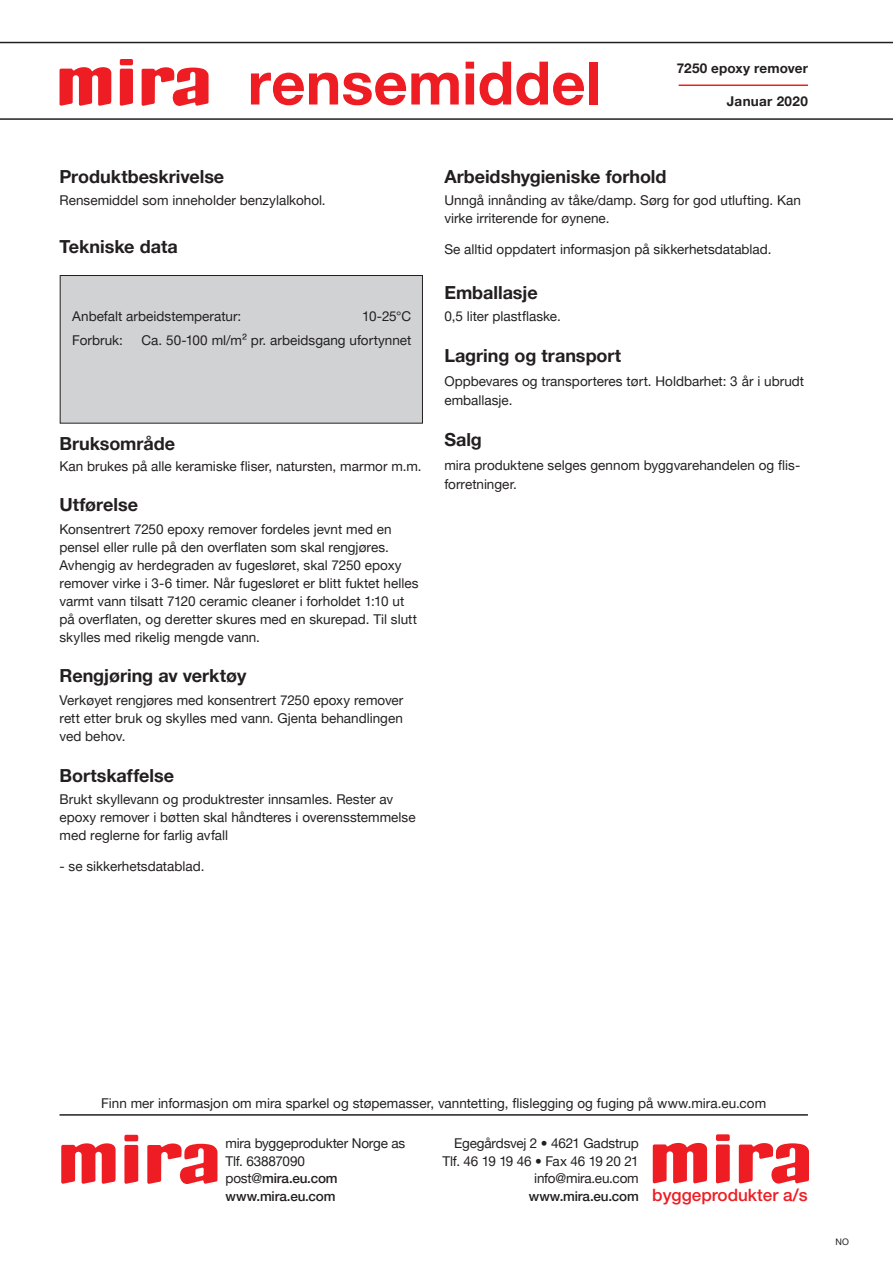
<style>
.page{position:relative;width:893px;height:1263px;background:#fff}
.page>*{position:absolute;margin:0;border:0;box-sizing:border-box;transform-origin:0 0}
.TYPE_OVERSKRIFT{font:700 60px "Helvetica Neue LT Pro";color:#ee1d23}
.BRØD{font:700 18px "Helvetica Neue LT Pro";color:#231f20}
.BRØD_OVERSKRIFT{font:700 18px "Helvetica Neue LT Pro";letter-spacing:-.005em;color:#231f20}
.t1{font:500 17.1px "Helvetica Neue LT Pro";color:#ee1d23}
.BRØD-2{font:13.5px/18px "Helvetica Neue LT Pro";color:#231f20}
.BRØD_OVERSKRIFT-2{font:13.5px "Helvetica Neue LT Pro";color:#231f20}
.t2{font:500 13.5px "Helvetica Neue LT Pro";letter-spacing:-.01em;color:#231f20}
.BRØD-3{font:700 13.5px "Helvetica Neue LT Pro";letter-spacing:.015em;color:#231f20}
.BRØD-4{font:13.5px "Helvetica Neue LT Pro";letter-spacing:-.025em;color:#231f20}
.over{font:9px "Helvetica Neue LT Pro";color:#231f20}
.s1{font-weight:400}
</style>
<div class="page">
<div style="left:60px;top:275px;width:362px;height:148px;background:#d1d2d4"></div>
<div style="left:60px;top:275px;width:363px;height:148px;border:1px solid #231f20"></div>
<hr style="left:0;top:118px;width:893px;height:2px;background:#231f20">
<hr style="left:0;top:42px;width:893px;height:1px;background:#231f20">
<svg style="left:120px;top:69px;width:13px;height:37px"></svg>
<div style="left:120px;top:59px;width:13px;height:6px;background:#ee1d23;border-radius:2px"></div>
<svg style="left:60px;top:67px;width:52px;height:39px"></svg>
<svg style="left:142px;top:67px;width:67px;height:39px"></svg>
<hr style="left:60px;top:1114px;width:748px;height:2px;background:#231f20">
<svg style="left:124px;top:1145px;width:14px;height:39px"></svg>
<div style="left:124px;top:1135px;width:14px;height:6px;background:#ee1d23;border-radius:2px"></div>
<svg style="left:61px;top:1143px;width:55px;height:41px"></svg>
<svg style="left:147px;top:1143px;width:70px;height:41px"></svg>
<svg style="left:716px;top:1144px;width:14px;height:39px"></svg>
<div style="left:716px;top:1134px;width:14px;height:7px;background:#ee1d23;border-radius:2px"></div>
<svg style="left:653px;top:1142px;width:55px;height:41px"></svg>
<svg style="left:739px;top:1143px;width:70px;height:40px"></svg>
<hr style="left:679px;top:85px;width:129px;height:1px;background:#ee1d23">
<p class="TYPE_OVERSKRIFT" style="left:248px;top:46px;width:355px">rensemiddel</p>
<p class="BRØD-3" style="left:677px;top:60px;width:133px">7250 epoxy remover</p>
<p class="BRØD-3" style="left:727px;top:93px;width:82px">Januar 2020</p>
<p class="BRØD_OVERSKRIFT" style="left:60px;top:165px;width:166px">Produktbeskrivelse</p>
<p class="BRØD-2" style="left:60px;top:191px;width:268px">Rensemiddel som inneholder benzylalkohol.</p>
<p class="BRØD" style="left:60px;top:235px;width:120px">Tekniske data</p>
<p class="BRØD-2" style="left:72px;top:307px;width:170px">Anbefalt arbeidstemperatur:</p>
<p class="BRØD-2" style="left:362px;top:307px;width:51px">10-25°C</p>
<p class="BRØD-2" style="left:72px;top:331px;width:52px">Forbruk:</p>
<p class="BRØD-2" style="left:142px;top:331px;width:271px">Ca. 50-100 ml/m² pr. arbeidsgang ufortynnet</p>
<p class="BRØD_OVERSKRIFT" style="left:60px;top:432px;width:117px">Bruksområde</p>
<p class="BRØD-2" style="left:60px;top:457px;width:364px">Kan brukes på alle keramiske fliser, natursten, marmor m.m.</p>
<p class="BRØD" style="left:60px;top:494px;width:80px">Utførelse</p>
<p class="BRØD-2" style="left:60px;top:520px;width:360px">Konsentrert 7250 epoxy remover fordeles jevnt med en pensel eller rulle på den overflaten som skal rengjøres.<br>Avhengig av herdegraden av fugesløret, skal 7250 epoxy remover virke i 3-6 timer. Når fugesløret er blitt fuktet helles varmt vann tilsatt 7120 ceramic cleaner i forholdet 1:10 ut på overflaten, og deretter skures med en skurepad. Til slutt skylles med rikelig mengde vann.</p>
<p class="BRØD" style="left:60px;top:665px;width:189px">Rengjøring av verktøy</p>
<p class="BRØD-2" style="left:60px;top:691px;width:345px;text-align:justify">Verkøyet rengjøres med konsentrert 7250 epoxy remover rett etter bruk og skylles med vann. Gjenta behandlingen ved behov.</p>
<p class="BRØD" style="left:60px;top:764px;width:116px">Bortskaffelse</p>
<p class="BRØD-2" style="left:60px;top:790px;width:358px">Brukt skyllevann og produktrester innsamles. Rester av epoxy remover i bøtten skal håndteres i overensstemmelse med reglerne for farlig avfall</p>
<p class="BRØD-2" style="left:60px;top:856px;width:146px">- se sikkerhetsdatablad.</p>
<p class="BRØD" style="left:444px;top:165px;width:224px">Arbeidshygieniske forhold</p>
<p class="BRØD-2" style="left:444px;top:191px;width:358px">Unngå innånding av tåke/damp. Sørg for god utlufting. Kan virke irriterende for øynene.</p>
<p class="BRØD-2" style="left:444px;top:240px;width:329px">Se alltid oppdatert informasjon på sikkerhetsdatablad.</p>
<p class="BRØD_OVERSKRIFT" style="left:444px;top:281px;width:95px">Emballasje</p>
<p class="BRØD-2" style="left:444px;top:307px;width:118px">0,5 liter plastflaske.</p>
<p class="BRØD" style="left:444px;top:344px;width:178px">Lagring og transport</p>
<p class="BRØD-2" style="left:444px;top:371px;width:361px;line-height:19.5px">Oppbevares og transporteres tørt. Holdbarhet: 3 år i ubrudt emballasje.</p>
<p class="BRØD" style="left:444px;top:428px;width:39px">Salg</p>
<p class="BRØD-2" style="left:444px;top:455px;width:357px;line-height:19.5px">mira produktene selges gennom byggvarehandelen og flis&shy;forretninger.</p>
<p class="BRØD_OVERSKRIFT-2" style="left:101px;top:1095px;width:666px">Finn mer informasjon om mira sparkel og støpemasser, vanntetting, flislegging og fuging på www.mira.eu.com</p>
<p class="BRØD-2" style="left:454px;top:1134px;width:186px">Egegårdsvej 2 • 4621 Gadstrup</p>
<p class="BRØD-4" style="left:443px;top:1152px;width:198px">Tlf. 46 19 19 46 • Fax 46 19 20 21</p>
<p class="BRØD-2" style="left:534px;top:1169px;width:106px">info@mira.eu.com</p>
<p class="t2" style="left:529px;top:1188px;width:112px">www.mira.eu.com</p>
<p class="BRØD-2" style="left:226px;top:1134px;width:181px">mira byggeprodukter Norge as</p>
<p class="BRØD-2" style="left:226px;top:1151px;width:81px">Tlf. 63887090</p>
<p class="t2" style="left:226px;top:1170px;width:114px"><span class="s1">post@</span>mira.eu.com</p>
<p class="t2" style="left:226px;top:1188px;width:112px">www.mira.eu.com</p>
<p class="t1" style="left:652px;top:1185px;width:157px">byggeprodukter a/s</p>
<p class="over" style="left:836px;top:1236px;width:15px">NO</p>
</div>
